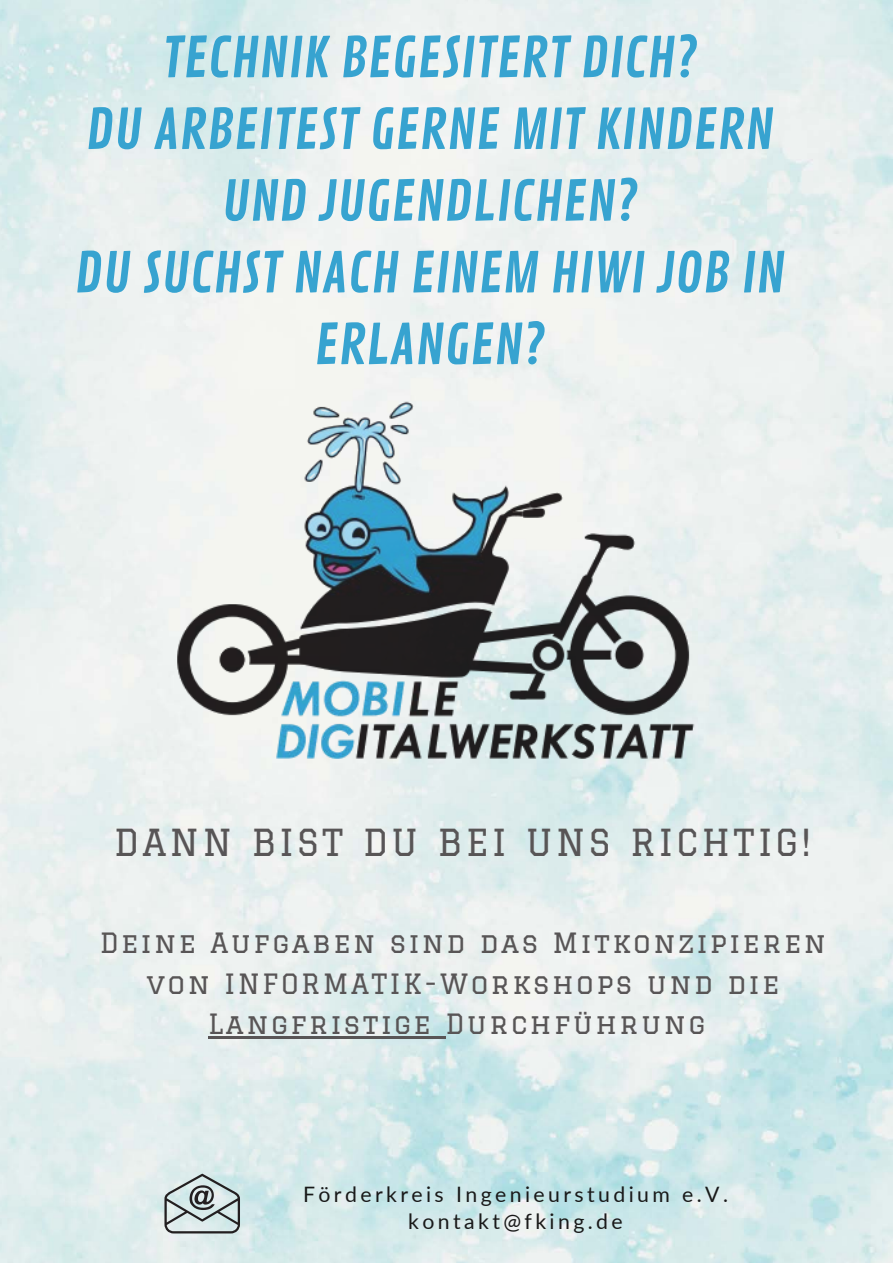
<style>
.page{position:relative;width:893px;height:1263px;background:#fff}
.page>*{position:absolute;margin:0;border:0;box-sizing:border-box;transform-origin:0 0}
.t1{font:54.6px/71.7px "Contrail One";color:#37a3d0;text-align:center}
.t2{font:36.45px "Graduate";letter-spacing:.09em;color:#585556}
.t3{font:27.3px/40.5px "Graduate";letter-spacing:.09em;color:#585556;text-align:center}
.t4{font:21.3px/26.7px "Lato";letter-spacing:.16em;color:#191919;text-align:center}
</style>
<div class="page">
<img style="left:0;top:0;width:893px;height:1263px">
<svg style="left:164px;top:1174px;width:76px;height:59px;background:#aebbbb"></svg>
<img style="left:154px;top:389px;width:552px;height:383px">
<hr style="left:208px;top:1036px;width:237px;height:2px;background:#585556">
<p class="t1" style="left:74px;top:24px;width:712px">TECHNIK BEGESITERT DICH?<br>DU ARBEITEST GERNE MIT KINDERN<br>UND JUGENDLICHEN?<br>DU SUCHST NACH EINEM HIWI JOB IN<br>ERLANGEN?</p>
<p class="t2" style="left:114px;top:821px;width:698px">DANN BIST DU BEI UNS RICHTIG!</p>
<p class="t3" style="left:100px;top:923px;width:728px">Deine Aufgaben sind das Mitkonzipieren von INFORMATIK-Workshops und die<br>Langfristige Durchführung</p>
<p class="t4" style="left:303px;top:1180px;width:426px">Förderkreis Ingenieurstudium e.V. kontakt@fking.de</p>
</div>
